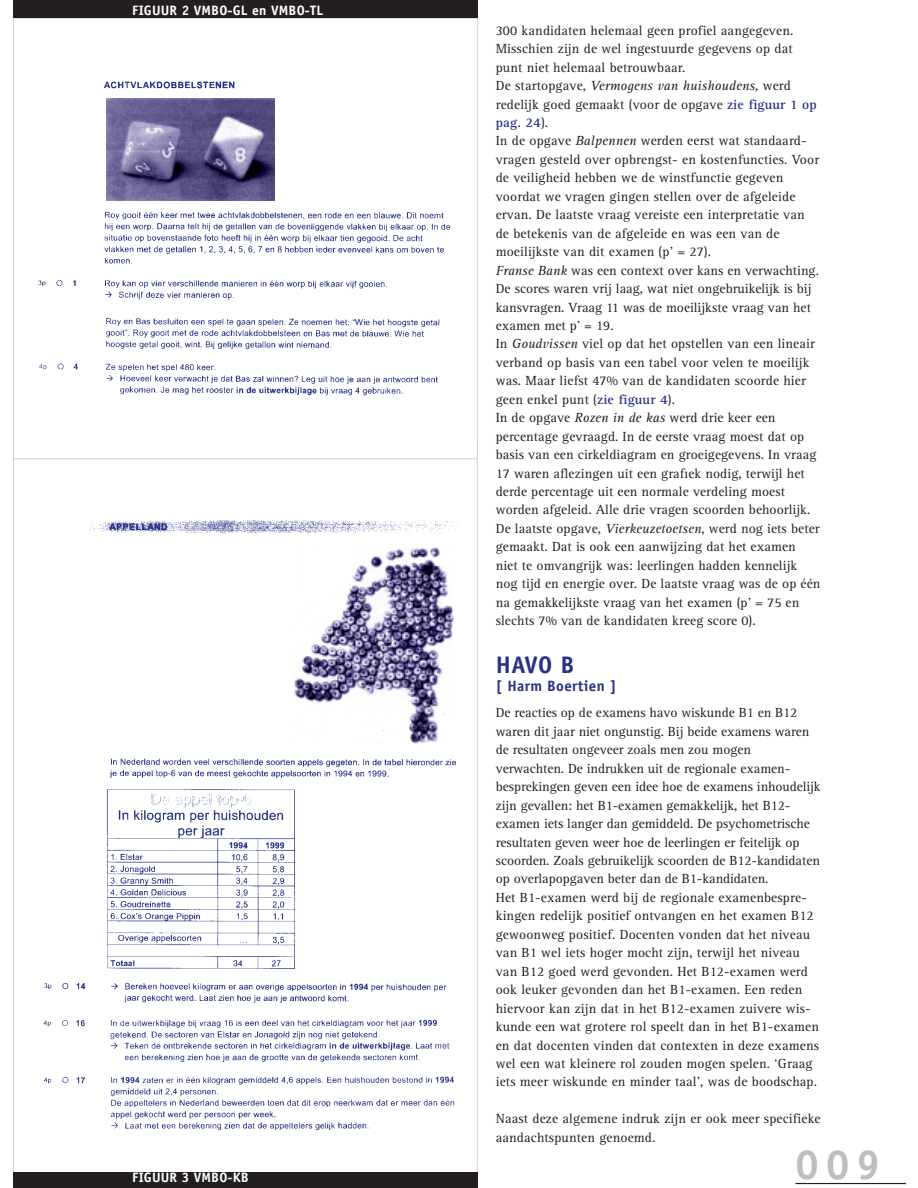
<style>
.page{position:relative;width:918px;height:1188px;background:#fff}
.page>*{position:absolute;margin:0;border:0;box-sizing:border-box;transform-origin:0 0}
.t1{font:700 42px "Officina Sans";color:#bcbec0}
.t2{font:700 24px "Officina Sans";color:#2a3285}
.t3{font:700 15px "Officina Sans";letter-spacing:.025em;color:#2a3285}
.t4{font:13.65px/18.5px "Rotis Serif";letter-spacing:.01em;color:#231f20}
.t5{font:700 13.65px "Officina Sans";letter-spacing:.015em;color:#fff}
.s1{font-style:italic}
.s2{font-weight:700;color:#2a3285}
</style>
<div class="page">
<hr style="left:796px;top:1183px;width:109px;height:1px;background:#231f20">
<img style="left:43px;top:519px;width:416px;height:612px">
<img style="left:38px;top:80px;width:413px;height:316px">
<img style="left:107px;top:98px;width:167px;height:103px">
<div style="left:13px;top:0;width:465px;height:18px;background:#231f20"></div>
<div style="left:13px;top:1172px;width:465px;height:16px;background:#231f20"></div>
<div style="left:273px;top:545px;width:185px;height:209px;background:#fff"></div>
<img style="left:294px;top:547px;width:160px;height:197px">
<p class="t5" style="left:132px;top:5px;width:193px">FIGUUR 2 VMBO-GL en VMBO-TL</p>
<p class="t5" style="left:132px;top:1172px;width:118px">FIGUUR 3 VMBO-KB</p>
<p class="t4" style="left:496px;top:22px;width:326px">300 kandidaten helemaal geen profiel aangegeven.<br>Misschien zijn de wel ingestuurde gegevens op dat punt niet helemaal betrouwbaar.<br>De startopgave, <span class="s1">Vermogens van huishoudens</span>, werd redelijk goed gemaakt (voor de opgave <span class="s2">zie figuur 1 op pag. 24</span>).<br>In de opgave <span class="s1">Balpennen</span> werden eerst wat standaard&shy;vragen gesteld over opbrengst- en kostenfuncties. Voor de veiligheid hebben we de winstfunctie gegeven voordat we vragen gingen stellen over de afgeleide ervan. De laatste vraag vereiste een interpretatie van de betekenis van de afgeleide en was een van de moeilijkste van dit examen (p’ = 27).<br><span class="s1">Franse Bank</span> was een context over kans en verwachting.<br>De scores waren vrij laag, wat niet ongebruikelijk is bij kansvragen. Vraag 11 was de moeilijkste vraag van het examen met p’ = 19.<br>In <span class="s1">Goudvissen</span> viel op dat het opstellen van een lineair verband op basis van een tabel voor velen te moeilijk was. Maar liefst 47% van de kandidaten scoorde hier geen enkel punt (<span class="s2">zie figuur 4</span>).<br>In de opgave <span class="s1">Rozen in de kas</span> werd drie keer een percentage gevraagd. In de eerste vraag moest dat op basis van een cirkeldiagram en groeigegevens. In vraag 17 waren aflezingen uit een grafiek nodig, terwijl het derde percentage uit een normale verdeling moest worden afgeleid. Alle drie vragen scoorden behoorlijk.<br>De laatste opgave, <span class="s1">Vierkeuzetoetsen</span>, werd nog iets beter gemaakt. Dat is ook een aanwijzing dat het examen niet te omvangrijk was: leerlingen hadden kennelijk nog tijd en energie over. De laatste vraag was de op één na gemakkelijkste vraag van het examen (p’ = 75 en slechts 7% van de kandidaten kreeg score 0).</p>
<h2 class="t2" style="left:496px;top:655px;width:80px">HAVO B</h2>
<p class="t3" style="left:496px;top:680px;width:122px">[ Harm Boertien ]</p>
<p class="t4" style="left:496px;top:705px;width:327px">De reacties op de examens havo wiskunde B1 en B12 waren dit jaar niet ongunstig. Bij beide examens waren de resultaten ongeveer zoals men zou mogen verwachten. De indrukken uit de regionale examen&shy;besprekingen geven een idee hoe de examens inhoudelijk zijn gevallen: het B1-examen gemakkelijk, het B12- examen iets langer dan gemiddeld. De psychometrische resultaten geven weer hoe de leerlingen er feitelijk op scoorden. Zoals gebruikelijk scoorden de B12-kandidaten op overlapopgaven beter dan de B1-kandidaten.<br>Het B1-examen werd bij de regionale examenbespre&shy;kingen redelijk positief ontvangen en het examen B12 gewoonweg positief. Docenten vonden dat het niveau van B1 wel iets hoger mocht zijn, terwijl het niveau van B12 goed werd gevonden. Het B12-examen werd ook leuker gevonden dan het B1-examen. Een reden hiervoor kan zijn dat in het B12-examen zuivere wis&shy;kunde een wat grotere rol speelt dan in het B1-examen en dat docenten vinden dat contexten in deze examens wel een wat kleinere rol zouden mogen spelen. ‘Graag iets meer wiskunde en minder taal’, was de boodschap.</p>
<p class="t4" style="left:496px;top:1111px;width:326px">Naast deze algemene indruk zijn er ook meer specifieke aandachtspunten genoemd.</p>
<h1 class="t1" style="left:796px;top:1148px;width:86px">009</h1>
</div>
